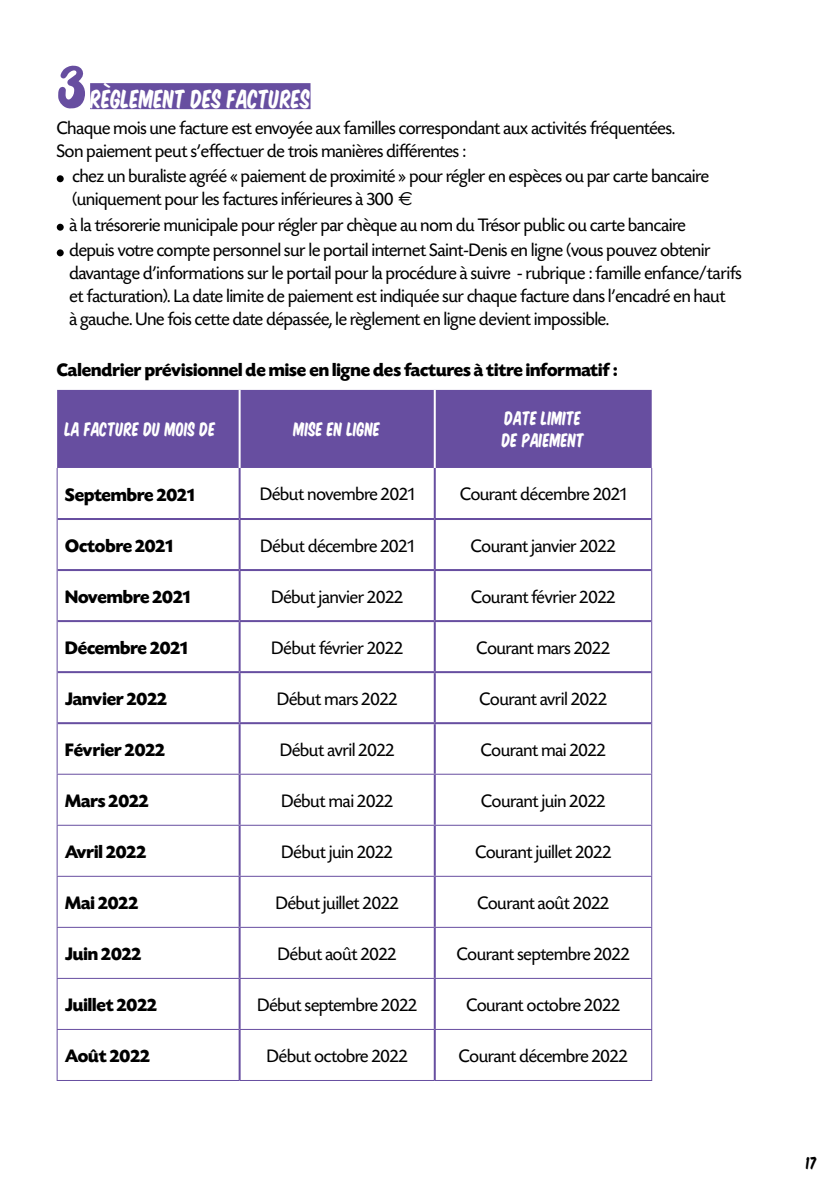
<style>
.page{position:relative;width:840px;height:1191px;background:#fff}
.page>*{position:absolute;margin:0;border:0;box-sizing:border-box;transform-origin:0 0}
.t1{font:66px "No Virus";color:#674ea0}
.t2{font:24px "Komika Title";color:#fff}
.t3{font:19px/22.8px "Today SH";color:#000}
.t4{font:700 19px "Today SH";color:#000}
.t5{font:18px/21.6px "Komika Title";color:#fff}
.t6{font:16px "Komika Title";color:#000}
.s1{font-family:"Euro Sans"}
</style>
<div class="page">
<div style="left:90px;top:83px;width:220px;height:26px;background:#674ea0"></div>
<div style="left:57px;top:175px;width:7px;height:7px;background:#000;border-radius:50%"></div>
<div style="left:57px;top:224px;width:7px;height:7px;background:#000;border-radius:50%"></div>
<div style="left:57px;top:249px;width:7px;height:7px;background:#000;border-radius:50%"></div>
<div style="left:57px;top:390px;width:594px;height:78px;background:#674ea0"></div>
<hr style="left:57px;top:468px;width:1px;height:51px;background:#674ea0">
<hr style="left:650px;top:468px;width:1px;height:51px;background:#674ea0">
<hr style="left:57px;top:519px;width:1px;height:51px;background:#674ea0">
<hr style="left:650px;top:519px;width:1px;height:51px;background:#674ea0">
<hr style="left:57px;top:570px;width:1px;height:51px;background:#674ea0">
<hr style="left:650px;top:570px;width:1px;height:51px;background:#674ea0">
<hr style="left:57px;top:621px;width:1px;height:51px;background:#674ea0">
<hr style="left:650px;top:621px;width:1px;height:51px;background:#674ea0">
<hr style="left:57px;top:672px;width:1px;height:51px;background:#674ea0">
<hr style="left:650px;top:672px;width:1px;height:51px;background:#674ea0">
<hr style="left:57px;top:723px;width:1px;height:50px;background:#674ea0">
<hr style="left:650px;top:723px;width:1px;height:50px;background:#674ea0">
<hr style="left:57px;top:773px;width:182px;height:1px;background:#674ea0">
<hr style="left:57px;top:774px;width:1px;height:50px;background:#674ea0">
<hr style="left:239px;top:773px;width:195px;height:1px;background:#674ea0">
<hr style="left:434px;top:773px;width:217px;height:1px;background:#674ea0">
<hr style="left:650px;top:774px;width:1px;height:50px;background:#674ea0">
<hr style="left:57px;top:824px;width:182px;height:1px;background:#674ea0">
<hr style="left:57px;top:825px;width:1px;height:50px;background:#674ea0">
<hr style="left:239px;top:824px;width:195px;height:1px;background:#674ea0">
<hr style="left:434px;top:824px;width:217px;height:1px;background:#674ea0">
<hr style="left:650px;top:825px;width:1px;height:50px;background:#674ea0">
<hr style="left:57px;top:875px;width:182px;height:1px;background:#674ea0">
<hr style="left:57px;top:876px;width:1px;height:51px;background:#674ea0">
<hr style="left:239px;top:875px;width:195px;height:1px;background:#674ea0">
<hr style="left:434px;top:875px;width:217px;height:1px;background:#674ea0">
<hr style="left:650px;top:876px;width:1px;height:51px;background:#674ea0">
<hr style="left:57px;top:927px;width:182px;height:1px;background:#674ea0">
<hr style="left:57px;top:928px;width:1px;height:50px;background:#674ea0">
<hr style="left:239px;top:927px;width:195px;height:1px;background:#674ea0">
<hr style="left:434px;top:927px;width:217px;height:1px;background:#674ea0">
<hr style="left:650px;top:928px;width:1px;height:50px;background:#674ea0">
<hr style="left:57px;top:978px;width:182px;height:1px;background:#674ea0">
<hr style="left:57px;top:979px;width:1px;height:50px;background:#674ea0">
<hr style="left:239px;top:978px;width:195px;height:1px;background:#674ea0">
<hr style="left:434px;top:978px;width:217px;height:1px;background:#674ea0">
<hr style="left:650px;top:979px;width:1px;height:50px;background:#674ea0">
<hr style="left:57px;top:1029px;width:182px;height:1px;background:#674ea0">
<hr style="left:57px;top:1030px;width:1px;height:50px;background:#674ea0">
<hr style="left:239px;top:1029px;width:195px;height:1px;background:#674ea0">
<hr style="left:434px;top:1029px;width:217px;height:1px;background:#674ea0">
<hr style="left:650px;top:1030px;width:1px;height:50px;background:#674ea0">
<hr style="left:57px;top:1080px;width:182px;height:1px;background:#674ea0">
<hr style="left:239px;top:1080px;width:195px;height:1px;background:#674ea0">
<hr style="left:434px;top:1080px;width:217px;height:1px;background:#674ea0">
<hr style="left:238px;top:468px;width:2px;height:50px;background:#674ea0">
<hr style="left:433px;top:468px;width:2px;height:50px;background:#674ea0">
<hr style="left:58px;top:518px;width:181px;height:2px;background:#674ea0">
<hr style="left:239px;top:518px;width:195px;height:2px;background:#674ea0">
<hr style="left:238px;top:520px;width:2px;height:49px;background:#674ea0">
<hr style="left:434px;top:518px;width:216px;height:2px;background:#674ea0">
<hr style="left:433px;top:520px;width:2px;height:49px;background:#674ea0">
<hr style="left:58px;top:569px;width:181px;height:2px;background:#674ea0">
<hr style="left:239px;top:569px;width:195px;height:2px;background:#674ea0">
<hr style="left:238px;top:571px;width:2px;height:49px;background:#674ea0">
<hr style="left:434px;top:569px;width:216px;height:2px;background:#674ea0">
<hr style="left:433px;top:571px;width:2px;height:49px;background:#674ea0">
<hr style="left:58px;top:620px;width:181px;height:2px;background:#674ea0">
<hr style="left:239px;top:620px;width:195px;height:2px;background:#674ea0">
<hr style="left:238px;top:622px;width:2px;height:49px;background:#674ea0">
<hr style="left:434px;top:620px;width:216px;height:2px;background:#674ea0">
<hr style="left:433px;top:622px;width:2px;height:49px;background:#674ea0">
<hr style="left:58px;top:671px;width:181px;height:2px;background:#674ea0">
<hr style="left:239px;top:671px;width:195px;height:2px;background:#674ea0">
<hr style="left:238px;top:673px;width:2px;height:49px;background:#674ea0">
<hr style="left:434px;top:671px;width:216px;height:2px;background:#674ea0">
<hr style="left:433px;top:673px;width:2px;height:49px;background:#674ea0">
<hr style="left:58px;top:722px;width:181px;height:2px;background:#674ea0">
<hr style="left:239px;top:722px;width:195px;height:2px;background:#674ea0">
<hr style="left:238px;top:724px;width:2px;height:49px;background:#674ea0">
<hr style="left:434px;top:722px;width:216px;height:2px;background:#674ea0">
<hr style="left:433px;top:724px;width:2px;height:49px;background:#674ea0">
<hr style="left:238px;top:774px;width:2px;height:50px;background:#674ea0">
<hr style="left:433px;top:774px;width:2px;height:50px;background:#674ea0">
<hr style="left:238px;top:825px;width:2px;height:50px;background:#674ea0">
<hr style="left:433px;top:825px;width:2px;height:50px;background:#674ea0">
<hr style="left:238px;top:876px;width:2px;height:51px;background:#674ea0">
<hr style="left:433px;top:876px;width:2px;height:51px;background:#674ea0">
<hr style="left:238px;top:928px;width:2px;height:50px;background:#674ea0">
<hr style="left:433px;top:928px;width:2px;height:50px;background:#674ea0">
<hr style="left:238px;top:979px;width:2px;height:50px;background:#674ea0">
<hr style="left:433px;top:979px;width:2px;height:50px;background:#674ea0">
<hr style="left:238px;top:1030px;width:2px;height:50px;background:#674ea0">
<hr style="left:433px;top:1030px;width:2px;height:50px;background:#674ea0">
<hr style="left:238px;top:390px;width:2px;height:78px;background:#fff">
<hr style="left:433px;top:390px;width:2px;height:78px;background:#fff">
<h1 class="t1" style="left:57px;top:57px;width:32px">3</h1>
<p class="t2" style="left:90px;top:81px;width:222px">RÈGLEMENT DES FACTURES</p>
<p class="t3" style="left:57px;top:117px;width:619px">Chaque mois une facture est envoyée aux familles correspondant aux activités fréquentées.<br>Son paiement peut s’effectuer de trois manières différentes :</p>
<p class="t3" style="left:73px;top:165px;width:637px">chez un buraliste agréé « paiement de proximité » pour régler en espèces ou par carte bancaire (uniquement pour les factures inférieures à 300 <span class="s1">€</span></p>
<p class="t3" style="left:69px;top:212px;width:642px;line-height:25.6px">à la trésorerie municipale pour régler par chèque au nom du Trésor public ou carte bancaire depuis votre compte personnel sur le portail internet Saint-Denis en ligne (vous pouvez obtenir</p>
<p class="t3" style="left:69px;top:262px;width:673px">davantage d’informations sur le portail pour la procédure à suivre - rubrique : famille enfance/tarifs et facturation). La date limite de paiement est indiquée sur chaque facture dans l’encadré en haut<br>à gauche. Une fois cette date dépassée, le règlement en ligne devient impossible.</p>
<p class="t4" style="left:57px;top:360px;width:562px">Calendrier prévisionnel de mise en ligne des factures à titre informatif :</p>
<p class="t5" style="left:65px;top:417px;width:152px">LA FACTURE DU MOIS DE</p>
<p class="t5" style="left:294px;top:417px;width:88px">MISE EN LIGNE</p>
<p class="t5" style="left:502px;top:406px;width:84px">DATE LIMITE<br>DE PAIEMENT</p>
<p class="t4" style="left:65px;top:484px;width:130px">Septembre 2021</p>
<p class="t3" style="left:260px;top:483px;width:156px">Début novembre 2021</p>
<p class="t3" style="left:460px;top:483px;width:168px">Courant décembre 2021</p>
<p class="t4" style="left:65px;top:535px;width:109px">Octobre 2021</p>
<p class="t3" style="left:260px;top:534px;width:155px">Début décembre 2021</p>
<p class="t3" style="left:470px;top:534px;width:146px">Courant janvier 2022</p>
<p class="t4" style="left:65px;top:586px;width:126px">Novembre 2021</p>
<p class="t3" style="left:271px;top:585px;width:133px">Début janvier 2022</p>
<p class="t3" style="left:471px;top:585px;width:146px">Courant février 2022</p>
<p class="t4" style="left:65px;top:637px;width:124px">Décembre 2021</p>
<p class="t3" style="left:271px;top:637px;width:133px">Début février 2022</p>
<p class="t3" style="left:476px;top:637px;width:135px">Courant mars 2022</p>
<p class="t4" style="left:65px;top:689px;width:103px">Janvier 2022</p>
<p class="t3" style="left:277px;top:688px;width:122px">Début mars 2022</p>
<p class="t3" style="left:479px;top:688px;width:129px">Courant avril 2022</p>
<p class="t4" style="left:65px;top:740px;width:101px">Février 2022</p>
<p class="t3" style="left:280px;top:739px;width:116px">Début avril 2022</p>
<p class="t3" style="left:480px;top:739px;width:126px">Courant mai 2022</p>
<p class="t4" style="left:65px;top:791px;width:85px">Mars 2022</p>
<p class="t3" style="left:281px;top:790px;width:113px">Début mai 2022</p>
<p class="t3" style="left:481px;top:790px;width:125px">Courant juin 2022</p>
<p class="t4" style="left:65px;top:842px;width:82px">Avril 2022</p>
<p class="t3" style="left:281px;top:841px;width:113px">Début juin 2022</p>
<p class="t3" style="left:475px;top:841px;width:137px">Courant juillet 2022</p>
<p class="t4" style="left:65px;top:893px;width:74px">Mai 2022</p>
<p class="t3" style="left:275px;top:892px;width:124px">Début juillet 2022</p>
<p class="t3" style="left:477px;top:892px;width:133px">Courant août 2022</p>
<p class="t4" style="left:65px;top:944px;width:78px">Juin 2022</p>
<p class="t3" style="left:278px;top:943px;width:120px">Début août 2022</p>
<p class="t3" style="left:456px;top:943px;width:174px">Courant septembre 2022</p>
<p class="t4" style="left:65px;top:995px;width:93px">Juillet 2022</p>
<p class="t3" style="left:257px;top:994px;width:161px">Début septembre 2022</p>
<p class="t3" style="left:466px;top:994px;width:155px">Courant octobre 2022</p>
<p class="t4" style="left:65px;top:1046px;width:86px">Août 2022</p>
<p class="t3" style="left:267px;top:1045px;width:142px">Début octobre 2022</p>
<p class="t3" style="left:458px;top:1045px;width:170px">Courant décembre 2022</p>
<p class="t6" style="left:805px;top:1150px;width:13px">17</p>
</div>
